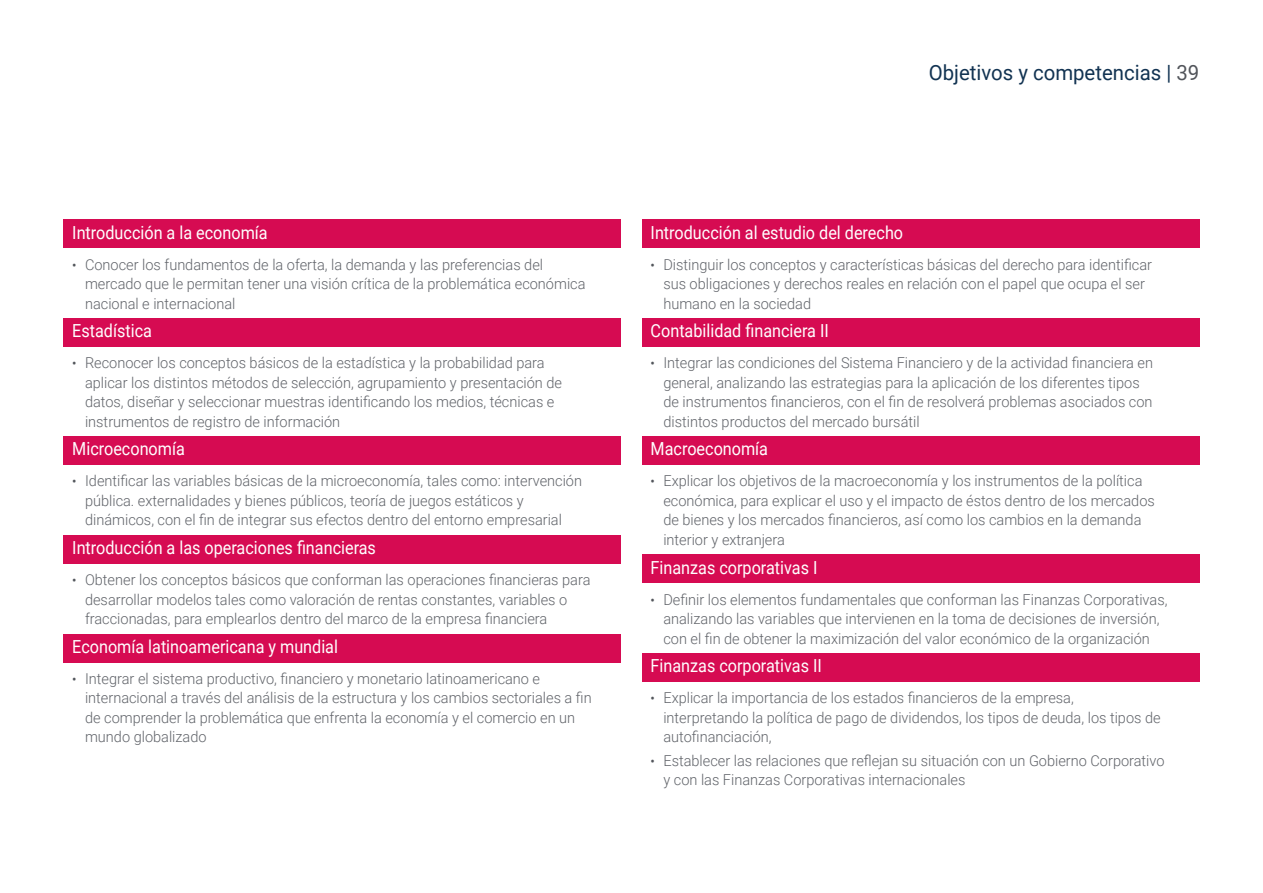
<style>
.page{position:relative;width:1263px;height:893px;background:#fff}
.page>*{position:absolute;margin:0;border:0;box-sizing:border-box;transform-origin:0 0}
.t1{font:21px "Roboto";color:#123352}
.t2{font:18px "Roboto";color:#fff;scale:.9 1}
.t3{font:300 15px/19.5px "Roboto";color:#61646a}
.s1{font-weight:400;font-size:13.5px;color:#52555b}
.s2{color:#52555b}
</style>
<div class="page">
<div style="left:64px;top:220px;width:557px;height:28px;background:#d60b52"></div>
<div style="left:64px;top:318px;width:557px;height:29px;background:#d60b52"></div>
<div style="left:64px;top:436px;width:557px;height:29px;background:#d60b52"></div>
<div style="left:64px;top:535px;width:557px;height:29px;background:#d60b52"></div>
<div style="left:64px;top:634px;width:557px;height:28px;background:#d60b52"></div>
<div style="left:642px;top:220px;width:557px;height:28px;background:#d60b52"></div>
<div style="left:642px;top:318px;width:557px;height:29px;background:#d60b52"></div>
<div style="left:642px;top:436px;width:557px;height:29px;background:#d60b52"></div>
<div style="left:642px;top:555px;width:557px;height:28px;background:#d60b52"></div>
<div style="left:642px;top:653px;width:557px;height:29px;background:#d60b52"></div>
<p class="t2" style="left:72px;top:220px;width:219px">Introducción a la economía</p>
<p class="t3" style="left:85px;top:254px;width:502px;text-indent:-13px"><span class="s1">•</span> Conocer los fundamentos de la oferta, la demanda y las preferencias del mercado que le permitan tener una visión crítica de la problemática económica nacional e internacional</p>
<p class="t2" style="left:72px;top:318px;width:90px">Estadística</p>
<p class="t3" style="left:85px;top:353px;width:479px;text-indent:-13px"><span class="s1">•</span> Reconocer los conceptos básicos de la estadística y la probabilidad para aplicar los distintos métodos de selección, agrupamiento y presentación de datos, diseñar y seleccionar muestras identificando los medios, técnicas e instrumentos de registro de información</p>
<p class="t2" style="left:72px;top:436px;width:127px">Microeconomía</p>
<p class="t3" style="left:85px;top:471px;width:498px;text-indent:-13px"><span class="s1">•</span> Identificar las variables básicas de la microeconomía, tales como: intervención pública. externalidades y bienes públicos, teoría de juegos estáticos y dinámicos, con el fin de integrar sus efectos dentro del entorno empresarial</p>
<p class="t2" style="left:72px;top:535px;width:339px">Introducción a las operaciones financieras</p>
<p class="t3" style="left:85px;top:569px;width:507px;text-indent:-13px"><span class="s1">•</span> Obtener los conceptos básicos que conforman las operaciones financieras para desarrollar modelos tales como valoración de rentas constantes, variables o fraccionadas, para emplearlos dentro del marco de la empresa financiera</p>
<p class="t2" style="left:72px;top:634px;width:297px">Economía latinoamericana y mundial</p>
<p class="t3" style="left:85px;top:668px;width:508px;text-indent:-13px"><span class="s1">•</span> Integrar el sistema productivo, financiero y monetario latinoamericano e internacional a través del análisis de la estructura y los cambios sectoriales a fin de comprender la problemática que enfrenta la economía y el comercio en un mundo globalizado</p>
<h1 class="t1" style="left:929px;top:57px;width:272px">Objetivos y competencias | <span class="s2">39</span></h1>
<p class="t2" style="left:651px;top:220px;width:282px">Introducción al estudio del derecho</p>
<p class="t3" style="left:663px;top:254px;width:490px;text-indent:-13px"><span class="s1">•</span> Distinguir los conceptos y características básicas del derecho para identificar sus obligaciones y derechos reales en relación con el papel que ocupa el ser humano en la sociedad</p>
<p class="t2" style="left:651px;top:318px;width:200px">Contabilidad financiera II</p>
<p class="t3" style="left:663px;top:353px;width:491px;text-indent:-13px"><span class="s1">•</span> Integrar las condiciones del Sistema Financiero y de la actividad financiera en general, analizando las estrategias para la aplicación de los diferentes tipos de instrumentos financieros, con el fin de resolverá problemas asociados con distintos productos del mercado bursátil</p>
<p class="t2" style="left:651px;top:436px;width:132px">Macroeconomía</p>
<p class="t3" style="left:663px;top:471px;width:493px;text-indent:-13px"><span class="s1">•</span> Explicar los objetivos de la macroeconomía y los instrumentos de la política económica, para explicar el uso y el impacto de éstos dentro de los mercados de bienes y los mercados financieros, así como los cambios en la demanda interior y extranjera</p>
<p class="t2" style="left:651px;top:555px;width:187px">Finanzas corporativas I</p>
<p class="t3" style="left:651px;top:589px;width:518px;text-align:center"><span class="s1">•</span> Definir los elementos fundamentales que conforman las Finanzas Corporativas, analizando las variables que intervienen en la toma de decisiones de inversión, con el fin de obtener la maximización del valor económico de la organización</p>
<p class="t2" style="left:651px;top:653px;width:192px">Finanzas corporativas II</p>
<p class="t3" style="left:663px;top:688px;width:499px;text-indent:-13px"><span class="s1">•</span> Explicar la importancia de los estados financieros de la empresa, interpretando la política de pago de dividendos, los tipos de deuda, los tipos de autofinanciación,</p>
<p class="t3" style="left:663px;top:750px;width:503px;text-indent:-13px"><span class="s1">•</span> Establecer las relaciones que reflejan su situación con un Gobierno Corporativo y con las Finanzas Corporativas internacionales</p>
</div>
